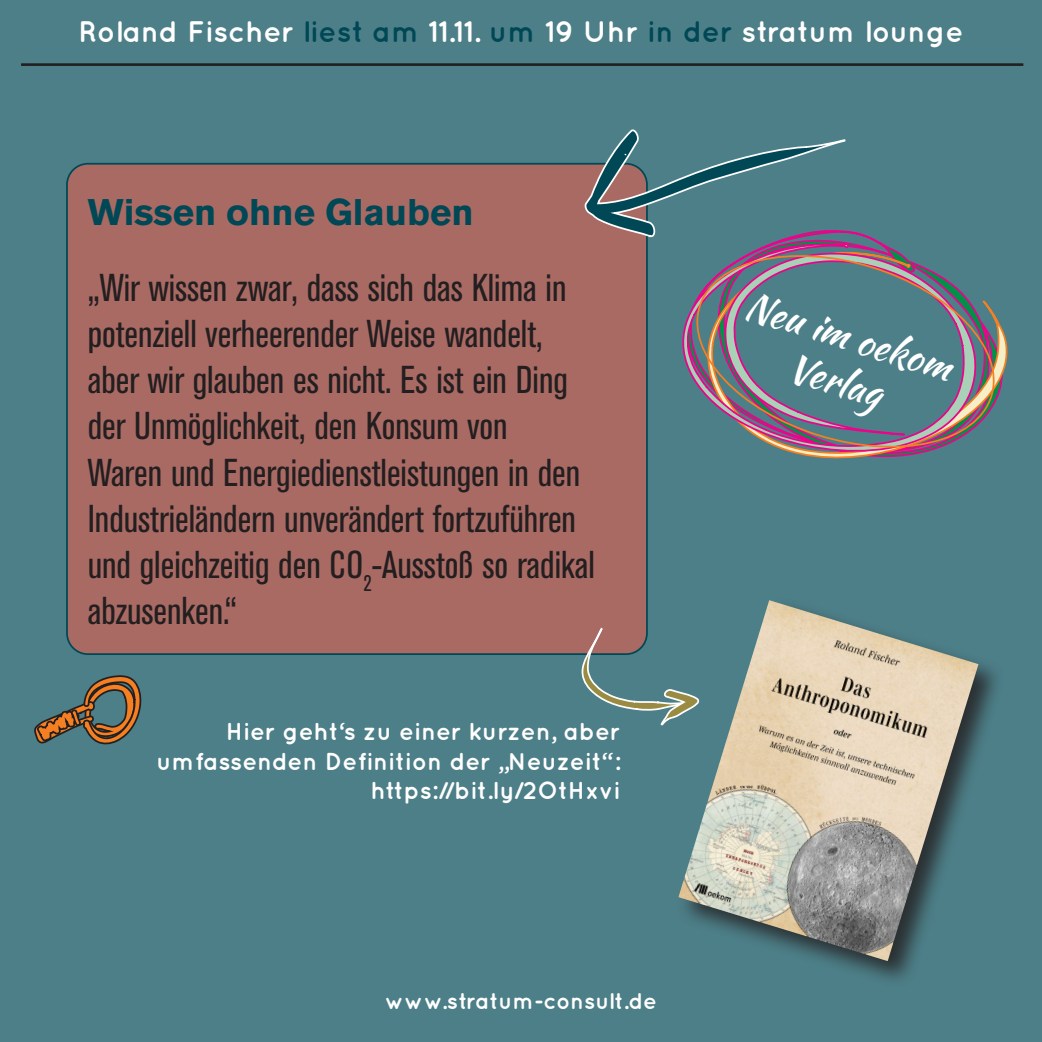
<style>
.page{position:relative;width:1042px;height:1042px;background:#4d7f88}
.page>*{position:absolute;margin:0;border:0;box-sizing:border-box;transform-origin:0 0}
.t1{font:condensed 38.5px/46.2px "Akzidenz Grotesk BE";color:#231f20}
.t2{font:38.5px/46.2px "Kaushan Script";color:#fff;text-align:center}
.t3{font:700 36.75px "Akzidenz Grotesk BE";color:#004855}
.t4{font:700 29.75px "Quicksand";color:#fff}
.t5{font:700 24.5px "Quicksand";color:#fff}
.t6{font:700 22.75px "Quicksand";color:#fff}
.s1{color:#004855}
</style>
<div class="page">
<div style="left:678px;top:230px;width:331px;height:231px;background:#4d7f88"></div>
<div style="left:704px;top:245px;width:311px;height:219px;background:#4d7f88"></div>
<div style="left:672px;top:241px;width:11px;height:215px;background:#4d7f88"></div>
<svg style="left:683px;top:240px;width:325px;height:220px;background:#6a7b85"></svg>
<div style="left:67px;top:164px;width:580px;height:490px;background:#aa6a64;border-radius:21px"></div>
<hr style="left:21px;top:63px;width:1002px;height:3px;background:#231f20">
<svg style="left:34px;top:637px;width:108px;height:112px;background:#677068"></svg>
<div style="left:676px;top:597px;width:329px;height:391px;background:#231f20;opacity:.82"></div>
<img style="left:678px;top:600px;width:300px;height:361px">
<svg style="left:582px;top:128px;width:265px;height:113px;background:#557b83"></svg>
<svg style="left:579px;top:628px;width:120px;height:99px"></svg>
<p class="t4" style="left:78px;top:14px;width:886px">Roland Fischer <span class="s1">liest am</span> 11.11. <span class="s1">um</span> 19 Uhr <span class="s1">in der</span> stratum lounge</p>
<p class="t3" style="left:88px;top:191px;width:387px">Wissen ohne Glauben</p>
<p class="t1" style="left:88px;top:265px;width:509px">„Wir wissen zwar, dass sich das Klima in potenziell verheerender Weise wandelt, aber wir glauben es nicht. Es ist ein Ding der Unmöglichkeit, den Konsum von<br>Waren und Energiedienstleistungen in den Industrieländern unverändert fortzuführen und gleichzeitig den CO<sub>2</sub>-Ausstoß so radikal abzusenken.“</p>
<p class="t5" style="left:226px;top:717px;width:396px">Hier geht‘s zu einer kurzen, aber</p>
<p class="t5" style="left:156px;top:746px;width:465px">umfassenden Definition der „Neuzeit“:</p>
<p class="t5" style="left:370px;top:776px;width:251px">https://bit.ly/2OtHxvi</p>
<p class="t6" style="left:385px;top:987px;width:273px">www.stratum-consult.de</p>
<p class="t2" style="left:753px;top:282px;width:216px;rotate:17deg">Neu im oekom<br>Verlag</p>
</div>
